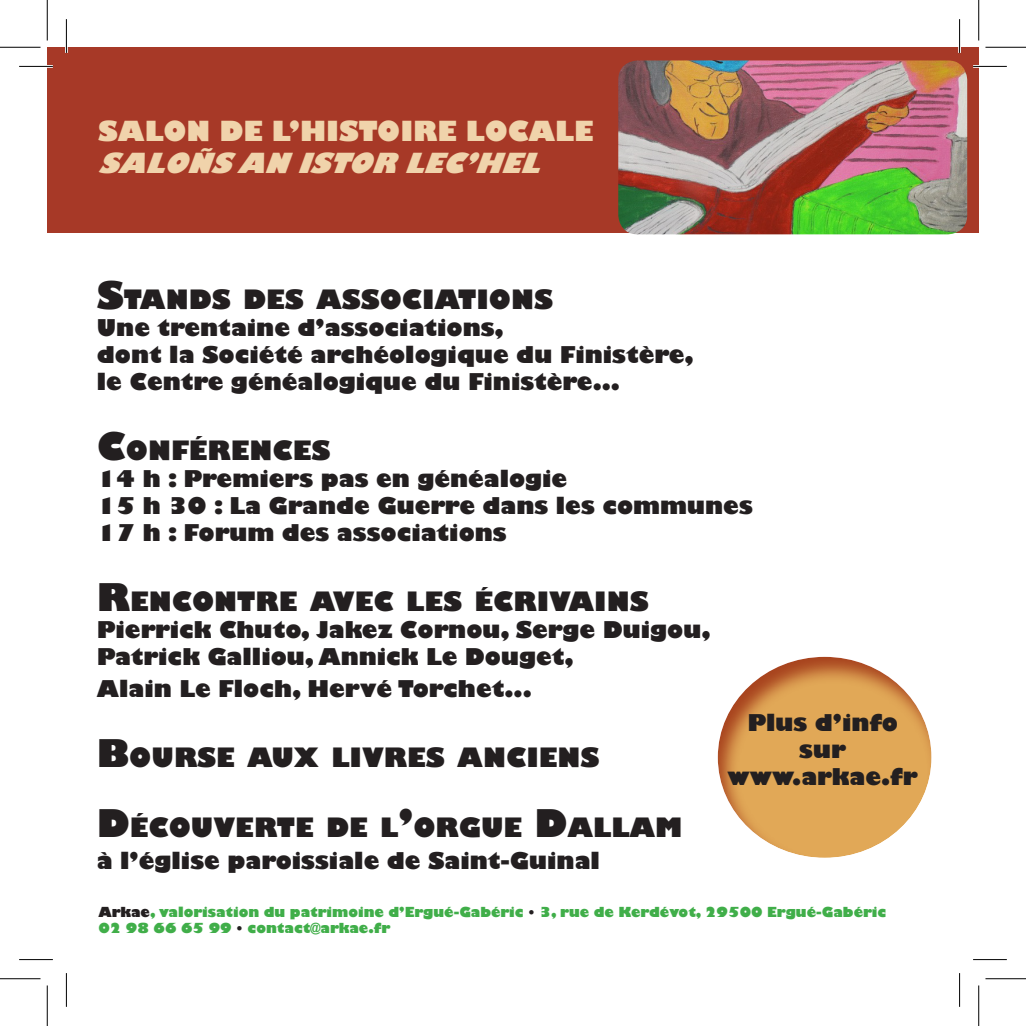
<style>
.page{position:relative;width:1026px;height:1026px;background:#fff}
.page>*{position:absolute;margin:0;border:0;box-sizing:border-box;transform-origin:0 0}
.t1{font:800 27px "Gill Sans";color:#f0d3ab}
.t2{font:italic 800 27px "Gill Sans";color:#f0d3ab}
.t3{font:800 26.1px "Gill Sans";color:#231f20}
.t4{font:800 22.5px "Gill Sans";color:#231f20}
.t5{font:800 13.5px "Gill Sans";color:#40ae49}
.s1{font-size:37.12px}
.s2{color:#231f20}
</style>
<div class="page">
<div style="left:47px;top:47px;width:931px;height:185px;background:#a73927"></div>
<img style="left:618px;top:60px;width:349px;height:174px">
<div style="left:714px;top:653px;width:218px;height:207px;background:#a93422;opacity:.75"></div>
<hr style="left:19px;top:65px;width:34px;height:3px;background:#fff">
<hr style="left:973px;top:65px;width:34px;height:3px;background:#fff">
<hr style="left:65px;top:19px;width:3px;height:34px;background:#fff">
<hr style="left:958px;top:19px;width:3px;height:34px;background:#fff">
<hr style="left:19px;top:66px;width:34px;height:1px;background:#000">
<hr style="left:973px;top:66px;width:34px;height:1px;background:#000">
<hr style="left:19px;top:959px;width:34px;height:1px;background:#000">
<hr style="left:973px;top:959px;width:34px;height:1px;background:#000">
<hr style="left:66px;top:19px;width:1px;height:34px;background:#000">
<hr style="left:66px;top:973px;width:1px;height:34px;background:#000">
<hr style="left:959px;top:19px;width:1px;height:34px;background:#000">
<hr style="left:959px;top:973px;width:1px;height:34px;background:#000">
<hr style="left:0;top:47px;width:40px;height:1px;background:#000">
<hr style="left:985px;top:47px;width:41px;height:1px;background:#000">
<hr style="left:0;top:978px;width:40px;height:1px;background:#000">
<hr style="left:985px;top:978px;width:41px;height:1px;background:#000">
<hr style="left:47px;top:0;width:1px;height:40px;background:#000">
<hr style="left:47px;top:985px;width:1px;height:41px;background:#000">
<hr style="left:978px;top:0;width:1px;height:40px;background:#000">
<hr style="left:978px;top:985px;width:1px;height:41px;background:#000">
<p class="t1" style="left:98px;top:114px;width:497px">SALON DE L’HISTOIRE LOCALE</p>
<p class="t2" style="left:98px;top:147px;width:456px">SALOÑSANISTORLEC’HEL</p>
<p class="t3" style="left:97px;top:283px;width:457px"><span class="s1">S</span>TANDS DES ASSOCIATIONS</p>
<p class="t4" style="left:97px;top:314px;width:408px">Une trentaine d’associations,</p>
<p class="t4" style="left:97px;top:341px;width:598px">dont la Société archéologique du Finistère,</p>
<p class="t4" style="left:97px;top:368px;width:525px">le Centre généalogique du Finistère...</p>
<p class="t3" style="left:97px;top:434px;width:234px"><span class="s1">C</span>ONFÉRENCES</p>
<p class="t4" style="left:97px;top:465px;width:472px">14 h : Premiers pas en généalogie</p>
<p class="t4" style="left:97px;top:492px;width:657px">15 h 30 : La Grande Guerre dans les communes</p>
<p class="t4" style="left:97px;top:519px;width:411px">17 h : Forum des associations</p>
<p class="t3" style="left:97px;top:585px;width:552px"><span class="s1">R</span>ENCONTRE AVEC LES ÉCRIVAINS</p>
<p class="t4" style="left:97px;top:615px;width:615px">Pierrick Chuto, Jakez Cornou, Serge Duigou,</p>
<p class="t4" style="left:97px;top:642px;width:478px">Patrick Galliou, Annick Le Douget,</p>
<p class="t4" style="left:97px;top:675px;width:436px">Alain Le Floch, Hervé Torchet...</p>
<p class="t3" style="left:97px;top:741px;width:503px"><span class="s1">B</span>OURSE AUX LIVRES ANCIENS</p>
<p class="t4" style="left:747px;top:708px;width:152px">Plus d’info</p>
<p class="t4" style="left:799px;top:735px;width:48px">sur</p>
<p class="t4" style="left:727px;top:762px;width:192px">www.arkae.fr</p>
<p class="t3" style="left:97px;top:811px;width:587px"><span class="s1">D</span>ÉCOUVERTE DE L<span class="s1">’</span>ORGUE <span class="s1">D</span>ALLAM</p>
<p class="t4" style="left:97px;top:847px;width:505px">à l’église paroissiale de Saint-Guinal</p>
<p class="t5" style="left:98px;top:903px;width:789px"><span class="s2">Arkae</span>, valorisation du patrimoine d’Ergué-Gabéric <span class="s2">•</span> 3, rue de Kerdévot, 29500 Ergué-Gabéric</p>
<p class="t5" style="left:98px;top:920px;width:293px">02 98 66 65 99 <span class="s2">•</span> contact@arkae.fr</p>
</div>
